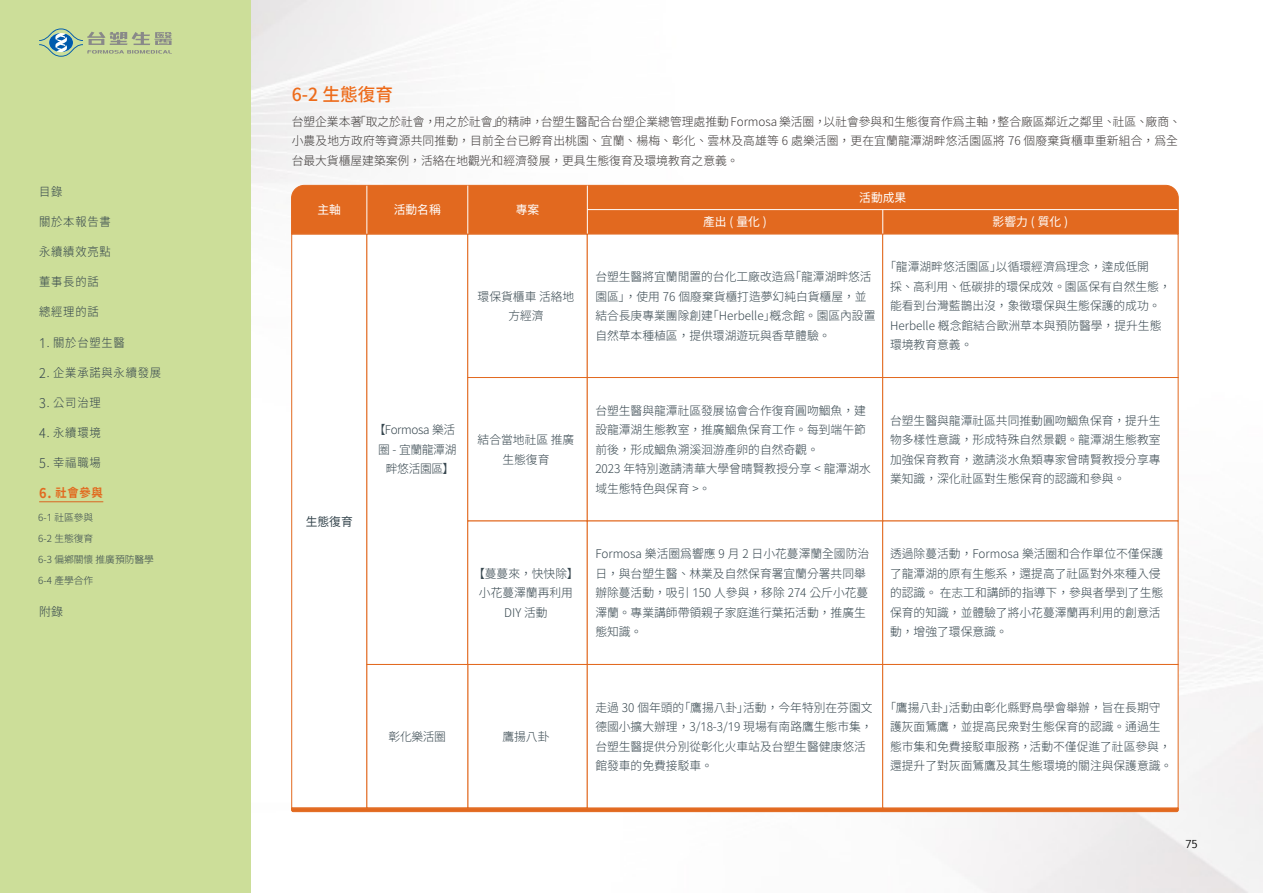
<style>
.page{position:relative;width:1263px;height:893px;background:#fff}
.page>*{position:absolute;margin:0;border:0;box-sizing:border-box;transform-origin:0 0}
.t1{font:18px "Gen Yo Gothic TW M";color:#ed6b1a}
.t2{font:12px/19.5px "Gen Yo Gothic TW L";color:#36464e}
.t3{font:12px/19.5px "Gen Yo Gothic TW L";color:#3e3a39}
.t4{font:12px "Gen Yo Gothic TW L";letter-spacing:.07em;color:#34454c;scale:.94 1}
.t5{font:12px "Gen Yo Gothic TW R";color:#fff}
.t6{font:12px/19.5px "Gen Yo Gothic TW L";letter-spacing:-.03em;color:#36464e;text-align:center}
.t7{font:12px "Gen Yo Gothic TW L";color:#36464e;scale:.94 1}
.t8{font:12px "Gen Yo Gothic TW L";letter-spacing:.07em;color:#36464e;scale:.94 1}
.t9{font:12px "Gen Yo Gothic TW B";color:#e2691f;scale:.94 1}
.t10{font:12px "Gen Yo Gothic TW R";color:#36464e}
.t11{font:12px "Gen Yo Gothic TW L";letter-spacing:.07em;color:#34454c}
.t12{font:10.5px "Euphemia UCAS";color:#000}
.t13{font:9.75px/21px "Gen Yo Gothic TW L";color:#34454c}
.t14{font:9.75px/21px "Gen Yo Gothic TW L";color:#36464e}
.s1{font-size:13.5px}
</style>
<div class="page">
<img style="left:251px;top:0;width:1012px;height:893px">
<div style="left:0;top:0;width:251px;height:893px;background:#ccde99"></div>
<svg style="left:39px;top:28px;width:133px;height:29px"></svg>
<hr style="left:39px;top:501px;width:64px;height:1px;background:#d96722">
<div style="left:291px;top:234px;width:76px;height:574px;background:#fff;border:1px solid #e2691f"></div>
<div style="left:366px;top:234px;width:102px;height:431px;background:#fff;border:1px solid #e2691f"></div>
<div style="left:467px;top:234px;width:121px;height:144px;background:#fff;border:1px solid #e2691f"></div>
<div style="left:467px;top:377px;width:121px;height:144px;background:#fff;border:1px solid #e2691f"></div>
<div style="left:467px;top:521px;width:121px;height:144px;background:#fff;border:1px solid #e2691f"></div>
<div style="left:467px;top:664px;width:121px;height:144px;background:#fff;border:1px solid #e2691f"></div>
<div style="left:366px;top:664px;width:102px;height:144px;background:#fff;border:1px solid #e2691f"></div>
<hr style="left:291px;top:808px;width:888px;height:4px;background:#e26b22">
<div style="left:587px;top:234px;width:296px;height:144px;background:#fff"></div>
<div style="left:587px;top:377px;width:296px;height:144px;background:#fff;border:1px solid #e2691f"></div>
<div style="left:587px;top:521px;width:296px;height:144px;background:#fff"></div>
<div style="left:587px;top:664px;width:296px;height:144px;background:#fff;border:1px solid #e2691f"></div>
<div style="left:882px;top:234px;width:296px;height:144px;background:#fff"></div>
<div style="left:882px;top:377px;width:296px;height:144px;background:#fff;border:1px solid #e2691f"></div>
<div style="left:882px;top:521px;width:296px;height:144px;background:#fff"></div>
<div style="left:882px;top:664px;width:296px;height:144px;background:#fff;border:1px solid #e2691f"></div>
<div style="left:291px;top:185px;width:888px;height:49px;background:#e2691f"></div>
<hr style="left:587px;top:209px;width:590px;height:1px;background:#fff">
<p class="t4" style="left:39px;top:185px;width:26px">目錄</p>
<p class="t4" style="left:39px;top:215px;width:78px">關於本報告書</p>
<p class="t4" style="left:39px;top:245px;width:78px">永續績效亮點</p>
<p class="t4" style="left:39px;top:275px;width:65px">董事長的話</p>
<p class="t4" style="left:39px;top:305px;width:65px">總經理的話</p>
<p class="t7" style="left:39px;top:336px;width:93px"><span class="s1">1</span>. 關於台塑生醫</p>
<p class="t8" style="left:39px;top:366px;width:131px"><span class="s1">2</span>. 企業承諾與永續發展</p>
<p class="t7" style="left:39px;top:396px;width:67px"><span class="s1">3</span>. 公司治理</p>
<p class="t4" style="left:39px;top:426px;width:67px"><span class="s1">4</span>. 永續環境</p>
<p class="t7" style="left:39px;top:456px;width:67px"><span class="s1">5</span>. 幸福職場</p>
<p class="t9" style="left:39px;top:486px;width:69px"><span class="s1">6.</span> 社會參與</p>
<p class="t14" style="left:38px;top:507px;width:57px">6-1 社區參與<br>6-2 生態復育</p>
<p class="t13" style="left:38px;top:549px;width:117px">6-3 偏鄉關懷 推廣預防醫學<br>6-4 產學合作</p>
<p class="t11" style="left:39px;top:605px;width:25px">附錄</p>
<h1 class="t1" style="left:292px;top:84px;width:103px">6-2 生態復育</h1>
<p class="t3" style="left:292px;top:112px;width:891px">台塑企業本著「取之於社會，用之於社會」的精神，台塑生醫配合台塑企業總管理處推動 Formosa樂活圈，以社會參與和生態復育作為主軸，整合廠區鄰近之鄰里、社區、廠商、小農及地方政府等資源共同推動，目前全台已孵育出桃園、宜蘭、楊梅、彰化、雲林及高雄等 6 處樂活圈，更在宜蘭龍潭湖畔悠活園區將 76 個廢棄貨櫃車重新組合，為全台最大貨櫃屋建築案例，活絡在地觀光和經濟發展，更具生態復育及環境教育之意義。</p>
<p class="t5" style="left:317px;top:203px;width:25px">主軸</p>
<p class="t5" style="left:394px;top:203px;width:49px">活動名稱</p>
<p class="t5" style="left:516px;top:203px;width:25px">專案</p>
<p class="t5" style="left:703px;top:215px;width:65px">產出(量化)</p>
<p class="t5" style="left:993px;top:215px;width:77px">影響力 ( 質化 )</p>
<p class="t5" style="left:859px;top:191px;width:49px">活動成果</p>
<p class="t10" style="left:306px;top:514px;width:49px">生態復育</p>
<p class="t6" style="left:378px;top:420px;width:80px">【Formosa 樂活圈 - 宜蘭龍潭湖畔悠活園區】</p>
<p class="t2" style="left:478px;top:287px;width:98px;text-align:center">環保貨櫃車活絡地方經濟</p>
<p class="t2" style="left:478px;top:430px;width:98px;text-align:center">結合當地社區推廣生態復育</p>
<p class="t2" style="left:479px;top:564px;width:96px;text-align:center">【蔓蔓來，快快除】小花蔓澤蘭再利用<br>DIY 活動</p>
<p class="t2" style="left:595px;top:267px;width:282px">台塑生醫將宜蘭閒置的台化工廠改造為「龍潭湖畔悠活園區」，使用 76 個廢棄貨櫃打造夢幻純白貨櫃屋，並結合長庚專業團隊創建「Herbelle」概念館。園區內設置自然草本種植區，提供環湖遊玩與香草體驗。</p>
<p class="t2" style="left:890px;top:257px;width:282px">「龍潭湖畔悠活園區」以循環經濟為理念，達成低開<br>採、高利用、低碳排的環保成效。園區保有自然生態，能看到台灣藍鵲出沒，象徵環保與生態保護的成功。<br>Herbelle 概念館結合歐洲草本與預防醫學，提升生態環境教育意義。</p>
<p class="t2" style="left:595px;top:401px;width:277px">台塑生醫與龍潭社區發展協會合作復育圓吻鯝魚，建設龍潭湖生態教室，推廣鯝魚保育工作。每到端午節前後，形成鯝魚溯溪洄游產卵的自然奇觀。<br>2023 年特別邀請清華大學曾晴賢教授分享 &lt; 龍潭湖水域生態特色與保育 &gt;。</p>
<p class="t2" style="left:890px;top:411px;width:272px;text-align:justify">台塑生醫與龍潭社區共同推動圓吻鯝魚保育，提升生物多樣性意識，形成特殊自然景觀。龍潭湖生態教室加強保育教育，邀請淡水魚類專家曾晴賢教授分享專業知識，深化社區對生態保育的認識和參與。</p>
<p class="t2" style="left:595px;top:544px;width:275px">Formosa 樂活圈為響應 9 月 2 日小花蔓澤蘭全國防治日，與台塑生醫、林業及自然保育署宜蘭分署共同舉辦除蔓活動，吸引 150 人參與，移除 274 公斤小花蔓澤蘭。專業講師帶領親子家庭進行葉拓活動，推廣生態知識。</p>
<p class="t2" style="left:890px;top:544px;width:275px">透過除蔓活動，Formosa 樂活圈和合作單位不僅保護了龍潭湖的原有生態系，還提高了社區對外來種入侵的認識。在志工和講師的指導下，參與者學到了生態保育的知識，並體驗了將小花蔓澤蘭再利用的創意活動，增強了環保意識。</p>
<p class="t2" style="left:389px;top:727px;width:59px">彰化樂活圈</p>
<p class="t2" style="left:502px;top:727px;width:49px">鷹揚八卦</p>
<p class="t2" style="left:595px;top:698px;width:279px">走過 30 個年頭的「鷹揚八卦」活動，今年特別在芬園文德國小擴大辦理，3/18-3/19 現場有南路鷹生態市集，台塑生醫提供分別從彰化火車站及台塑生醫健康悠活館發車的免費接駁車。</p>
<p class="t2" style="left:890px;top:698px;width:284px">「鷹揚八卦」活動由彰化縣野鳥學會舉辦，旨在長期守護灰面鵟鷹，並提高民眾對生態保育的認識。通過生態市集和免費接駁車服務，活動不僅促進了社區參與，還提升了對灰面鵟鷹及其生態環境的關注與保護意識。</p>
<p class="t12" style="left:1185px;top:837px;width:14px">75</p>
</div>
